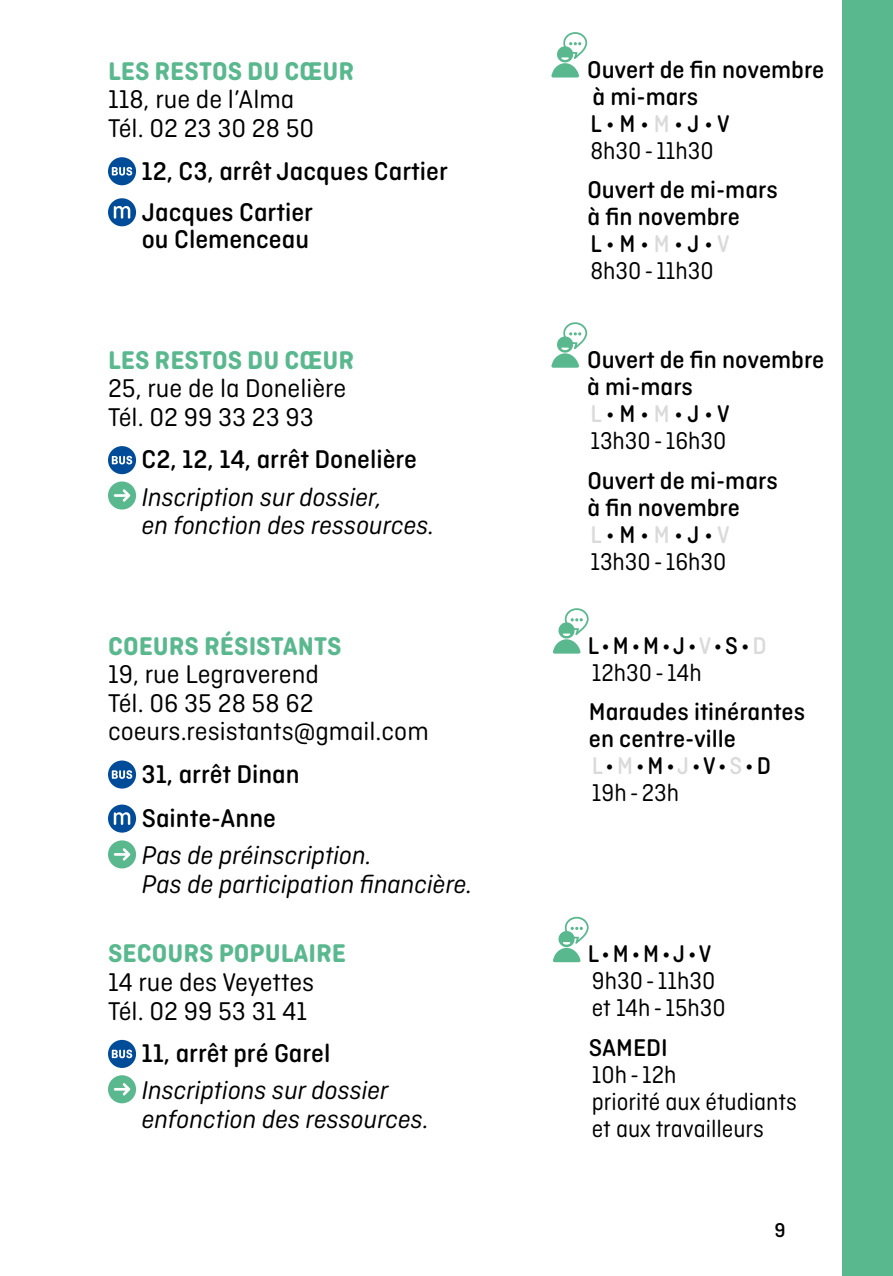
<style>
.page{position:relative;width:893px;height:1276px;background:#fff}
.page>*{position:absolute;margin:0;border:0;box-sizing:border-box;transform-origin:0 0}
.t1{font:27px/28.5px "Ciutadella Rounded";color:#000}
.t2{font:italic 27px/28.5px "Ciutadella Rounded";color:#000}
.t3{font:500 27px/41.4px "Ciutadella Rounded";color:#000}
.t4{font:700 27px "Ciutadella Rounded";color:#5ab88f}
.t5{font:500 25.5px/27px "Ciutadella Rounded";color:#000}
.t6{font:25.5px/27px "Ciutadella Rounded";color:#000;scale:.95 1}
.t7{font:500 25.5px/27px "Ciutadella Rounded";color:#000;scale:.95 1}
.t8{font:500 21px "Ciutadella Rounded";color:#000}
.s1{color:#dadada}
.s2{font-weight:400}
</style>
<div class="page">
<div style="left:842px;top:0;width:51px;height:1276px;background:#5ab88f"></div>
<div style="left:108px;top:157px;width:28px;height:28px;background:#004c99;border-radius:50%"></div>
<svg style="left:112px;top:167px;width:20px;height:9px"></svg>
<div style="left:108px;top:198px;width:28px;height:28px;background:#004c99;border-radius:50%"></div>
<svg style="left:114px;top:206px;width:16px;height:13px"></svg>
<div style="left:108px;top:446px;width:28px;height:28px;background:#004c99;border-radius:50%"></div>
<svg style="left:112px;top:456px;width:20px;height:8px"></svg>
<svg style="left:108px;top:481px;width:28px;height:28px"></svg>
<div style="left:108px;top:760px;width:28px;height:28px;background:#004c99;border-radius:50%"></div>
<svg style="left:112px;top:770px;width:20px;height:9px"></svg>
<div style="left:108px;top:804px;width:28px;height:28px;background:#004c99;border-radius:50%"></div>
<svg style="left:114px;top:812px;width:16px;height:13px"></svg>
<svg style="left:108px;top:840px;width:28px;height:28px"></svg>
<div style="left:108px;top:1040px;width:28px;height:28px;background:#004c99;border-radius:50%"></div>
<svg style="left:112px;top:1049px;width:20px;height:9px"></svg>
<svg style="left:108px;top:1075px;width:28px;height:28px"></svg>
<svg style="left:551px;top:32px;width:36px;height:45px"></svg>
<svg style="left:551px;top:322px;width:36px;height:46px"></svg>
<svg style="left:553px;top:608px;width:36px;height:45px"></svg>
<svg style="left:553px;top:917px;width:36px;height:45px"></svg>
<p class="t4" style="left:108px;top:55px;width:248px">LES RESTOS DU CŒUR</p>
<p class="t1" style="left:108px;top:85px;width:208px">118, rue de l’Alma<br>Tél. 02 23 30 28 50</p>
<p class="t3" style="left:142px;top:150px;width:308px">12, C3, arrêt Jacques Cartier<br>Jacques Cartier</p>
<p class="t3" style="left:142px;top:219px;width:169px">ou Clemenceau</p>
<p class="t4" style="left:108px;top:344px;width:248px">LES RESTOS DU CŒUR</p>
<p class="t1" style="left:108px;top:374px;width:240px">25, rue de la Donelière<br>Tél. 02 99 33 23 93</p>
<p class="t3" style="left:142px;top:439px;width:277px">C2, 12, 14, arrêt Donelière</p>
<p class="t2" style="left:142px;top:482px;width:294px">Inscription sur dossier,<br>en fonction des ressources.</p>
<p class="t4" style="left:108px;top:630px;width:235px">COEURS RÉSISTANTS</p>
<p class="t1" style="left:108px;top:660px;width:322px">19, rue Legraverend<br>Tél. 06 35 28 58 62 coeurs.resistants@gmail.com</p>
<p class="t3" style="left:142px;top:752px;width:160px;line-height:44.4px">31, arrêt Dinan<br>Sainte-Anne</p>
<p class="t2" style="left:142px;top:841px;width:332px">Pas de préinscription.<br>Pas de participation financière.</p>
<p class="t4" style="left:108px;top:938px;width:240px">SECOURS POPULAIRE</p>
<p class="t1" style="left:108px;top:968px;width:208px">14 rue des Veyettes<br>Tél. 02 99 53 31 41</p>
<p class="t3" style="left:142px;top:1033px;width:190px">11, arrêt pré Garel</p>
<p class="t2" style="left:142px;top:1076px;width:289px">Inscriptions sur dossier enfonction des ressources.</p>
<p class="t5" style="left:587px;top:56px;width:239px">Ouvert de fin novembre à mi-mars<br>L • M • <span class="s1">M</span> • J • V<br><span class="s2">8h30-11h30</span></p>
<p class="t5" style="left:587px;top:177px;width:192px">Ouvert de mi-mars à fin novembre<br>L • M • <span class="s1">M</span> • J • <span class="s1">V<br></span><span class="s2">8h30-11h30</span></p>
<p class="t5" style="left:587px;top:346px;width:239px">Ouvert de fin novembre à mi-mars<br><span class="s1">L</span> • M • <span class="s1">M</span> • J • V<br><span class="s2">13h30-16h30</span></p>
<p class="t5" style="left:587px;top:467px;width:192px">Ouvert de mi-mars à fin novembre<br><span class="s1">L</span> • M • <span class="s1">M</span> • J • <span class="s1">V<br></span><span class="s2">13h30-16h30</span></p>
<p class="t7" style="left:588px;top:632px;width:190px">L • M • M • J • <span class="s1">V</span> • S • <span class="s1">D<br></span><span class="s2">12h30-14h</span></p>
<p class="t5" style="left:589px;top:698px;width:218px">Maraudes itinérantes en centre-ville<br><span class="s1">L</span> • <span class="s1">M</span> • M • <span class="s1">J</span> •V •<span class="s1">S</span>• D<br><span class="s2">19h-23h</span></p>
<p class="t7" style="left:588px;top:940px;width:132px">L • M • M • J •V</p>
<p class="t6" style="left:592px;top:967px;width:142px">9h30-11h30 et 14h-15h30</p>
<p class="t5" style="left:589px;top:1034px;width:80px">SAMEDI</p>
<p class="t6" style="left:592px;top:1061px;width:217px">10h-12h<br>priorité aux étudiants et aux travailleurs</p>
<p class="t8" style="left:774px;top:1218px;width:13px">9</p>
</div>
